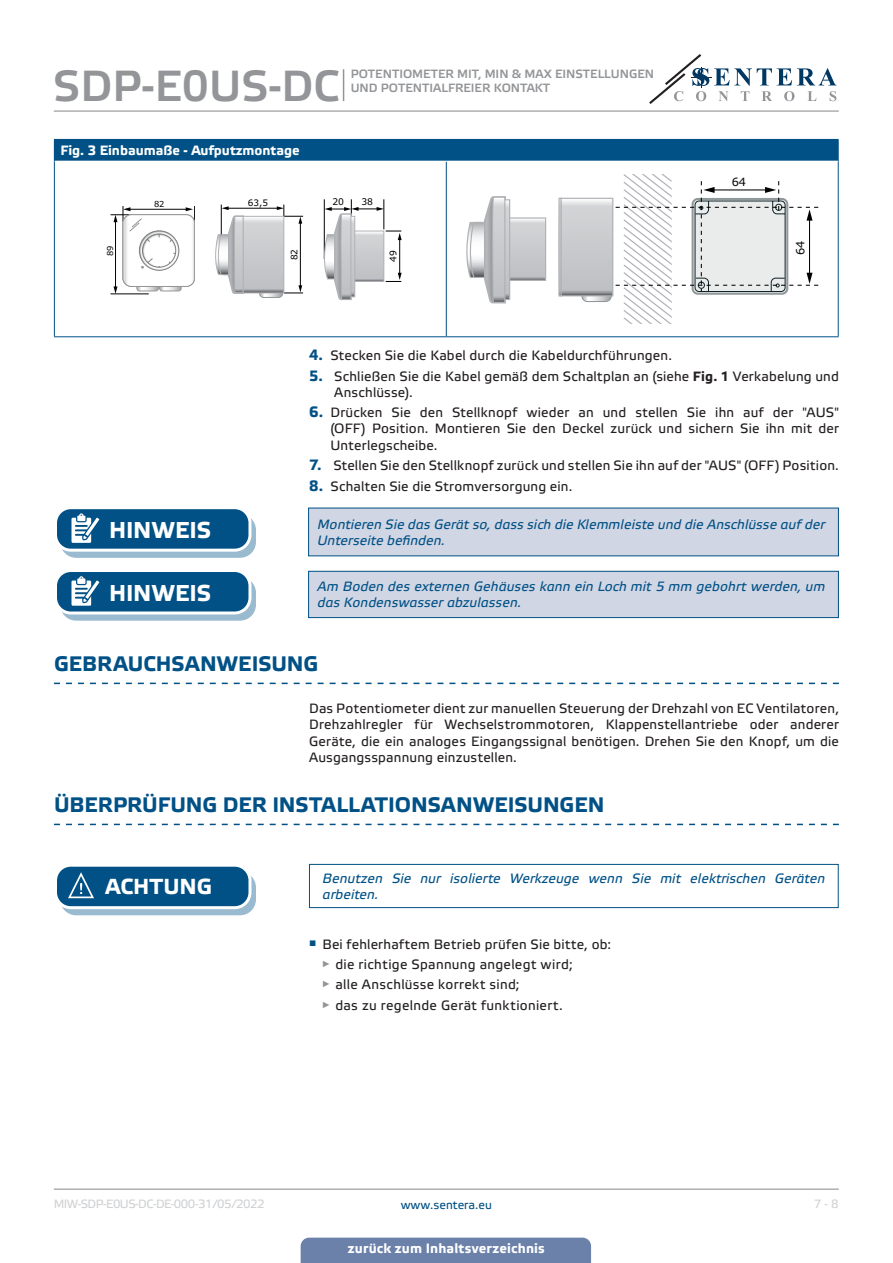
<style>
.page{position:relative;width:893px;height:1263px;background:#fff}
.page>*{position:absolute;margin:0;border:0;box-sizing:border-box;transform-origin:0 0}
.t1{font:43.5px "Etelka Medium Pro";color:#939598}
.t2{font:700 22.95px "Etelka Text Pro";color:#fff}
.t3{font:700 21.75px "Etelka Text Pro";color:#fff}
.t4{font:700 21px "Etelka Text Pro";color:#015186}
.body{font:13.5px/16.2px "Etelka Text Pro";letter-spacing:.015em;color:#231f20;text-align:justify}
.attention{font:italic 13.5px "Etelka Text Pro";letter-spacing:.01em;color:#015186}
.head-table{font:700 13.5px "Etelka Text Pro";letter-spacing:.005em;color:#fff}
.t5{font:12px/14.4px "Etelka Medium Pro";color:#939598}
.t6{font:12px "Etelka Text Pro";letter-spacing:-.045em;color:#d1d2d4}
.t7{font:12px "Etelka Text Pro";color:#015186}
.t8{font:11.4px "Verdana";color:#050504}
.t9{font:9.15px "Verdana";color:#000}
.t10{font:9px "Verdana";color:#000}
.t11{font:8.25px "Verdana";color:#040503}
.s1{font-weight:700;font-size:15px;color:#015186}
.s2{font-weight:700}
</style>
<div class="page">
<hr style="left:54px;top:111px;width:785px;height:1px;background:#939598">
<hr style="left:54px;top:1188px;width:785px;height:2px;background:#939598">
<svg style="left:649px;top:54px;width:187px;height:50px"></svg>
<div style="left:301px;top:1237px;width:290px;height:26px;background:#6c81aa"></div>
<hr style="left:343px;top:69px;width:1px;height:32px;background:#939598">
<div style="left:54px;top:139px;width:784px;height:22px;background:#015186"></div>
<hr style="left:446px;top:139px;width:393px;height:1px;background:#015186">
<svg style="left:838px;top:140px;width:1px;height:21px"></svg>
<hr style="left:54px;top:161px;width:1px;height:175px;background:#015186">
<hr style="left:446px;top:162px;width:1px;height:174px;background:#015186">
<hr style="left:838px;top:161px;width:1px;height:175px;background:#015186">
<hr style="left:54px;top:336px;width:392px;height:1px;background:#015186">
<hr style="left:446px;top:336px;width:393px;height:1px;background:#015186">
<hr style="left:111px;top:294px;width:38px;height:1px;background:#9f9f9f">
<svg style="left:110px;top:206px;width:85px;height:88px"></svg>
<div style="left:259px;top:288px;width:24px;height:10px;border:1px solid #8e9698;border-radius:4px"></div>
<hr style="left:221px;top:205px;width:1px;height:50px;background:#000">
<hr style="left:227px;top:208px;width:51px;height:1px;background:#000">
<hr style="left:300px;top:222px;width:1px;height:65px;background:#000">
<svg style="left:260px;top:285px;width:43px;height:12px"></svg>
<svg style="left:277px;top:205px;width:26px;height:19px"></svg>
<svg style="left:215px;top:206px;width:30px;height:88px"></svg>
<svg style="left:245px;top:218px;width:37px;height:73px;background:#c8cacc"></svg>
<div style="left:243px;top:216px;width:41px;height:77px;border:1px solid #b1b2b6"></div>
<hr style="left:324px;top:199px;width:1px;height:60px;background:#000">
<hr style="left:351px;top:199px;width:1px;height:31px;background:#000">
<hr style="left:383px;top:199px;width:1px;height:30px;background:#000">
<svg style="left:323px;top:207px;width:79px;height:93px"></svg>
<div style="left:581px;top:290px;width:31px;height:12px;border:1px solid #8e9698;border-radius:6px"></div>
<svg style="left:558px;top:197px;width:4px;height:100px"></svg>
<svg style="left:563px;top:201px;width:19px;height:93px;background:#c7c9cb"></svg>
<div style="left:561px;top:198px;width:52px;height:98px;border:1px solid #b1b2b6"></div>
<svg style="left:582px;top:174px;width:236px;height:150px"></svg>
<svg style="left:511px;top:220px;width:33px;height:59px;background:#c8c9cc"></svg>
<div style="left:504px;top:217px;width:42px;height:64px;border:1px solid #b1b2b6"></div>
<svg style="left:466px;top:196px;width:45px;height:108px"></svg>
<svg style="left:54px;top:683px;width:785px;height:1px"></svg>
<div style="left:309px;top:508px;width:529px;height:48px;background:#d1d6e4"></div>
<div style="left:61px;top:515px;width:194px;height:42px;background:#9abacf;border-radius:15px"></div>
<div style="left:60px;top:514px;width:196px;height:44px;border:1px solid #015186;border-radius:15px"></div>
<div style="left:56px;top:508px;width:194px;height:42px;background:#015186;border-radius:15px"></div>
<div style="left:54px;top:506px;width:197px;height:46px;border:3px solid #fff;border-radius:15px"></div>
<svg style="left:71px;top:513px;width:34px;height:38px"></svg>
<div style="left:309px;top:571px;width:529px;height:47px;background:#d1d6e4"></div>
<div style="left:308px;top:571px;width:531px;height:47px;border:1px solid #015186"></div>
<svg style="left:61px;top:577px;width:194px;height:43px"></svg>
<div style="left:60px;top:577px;width:196px;height:44px;border:1px solid #015186;border-radius:15px"></div>
<div style="left:56px;top:570px;width:194px;height:43px;background:#015186;border-radius:15px"></div>
<div style="left:54px;top:569px;width:197px;height:45px;border:3px solid #fff;border-radius:15px"></div>
<svg style="left:71px;top:576px;width:34px;height:38px"></svg>
<svg style="left:54px;top:824px;width:785px;height:1px"></svg>
<div style="left:309px;top:864px;width:530px;height:44px;border:1px solid #015186"></div>
<svg style="left:61px;top:872px;width:194px;height:43px"></svg>
<div style="left:60px;top:871px;width:196px;height:44px;border:1px solid #015186;border-radius:15px"></div>
<div style="left:56px;top:865px;width:194px;height:43px;background:#015186;border-radius:15px"></div>
<div style="left:54px;top:864px;width:197px;height:45px;border:3px solid #fff;border-radius:15px"></div>
<svg style="left:67px;top:872px;width:38px;height:36px"></svg>
<h1 class="t1" style="left:53px;top:62px;width:288px">SDP-E0US-DC</h1>
<p class="t5" style="left:351px;top:67px;width:305px">POTENTIOMETER MIT, MIN &amp; MAX EINSTELLUNGEN<br>UND POTENTIALFREIER KONTAKT</p>
<p class="head-table" style="left:60px;top:143px;width:241px">Fig. 3 Einbaumaße - Aufputzmontage</p>
<p class="t8" style="left:732px;top:174px;width:16px">64</p>
<p class="t11" style="left:154px;top:198px;width:12px">82</p>
<p class="t10" style="left:248px;top:196px;width:22px">63,5</p>
<p class="t9" style="left:332px;top:195px;width:13px">20</p>
<p class="t9" style="left:361px;top:195px;width:13px">38</p>
<p class="t11" style="left:105px;top:256px;width:12px;rotate:-90deg">89</p>
<p class="t10" style="left:288px;top:260px;width:13px;rotate:-90deg">82</p>
<p class="t9" style="left:387px;top:262px;width:13px;rotate:-90deg">49</p>
<p class="t8" style="left:792px;top:255px;width:16px;rotate:-90deg">64</p>
<p class="t2" style="left:109px;top:518px;width:104px">HINWEIS</p>
<p class="t2" style="left:109px;top:581px;width:104px">HINWEIS</p>
<p class="body" style="left:309px;top:348px;width:364px"><span class="s1">4.</span> Stecken Sie die Kabel durch die Kabeldurchführungen.</p>
<p class="body" style="left:334px;top:369px;width:506px;text-indent:-25px"><span class="s1">5.</span> Schließen Sie die Kabel gemäß dem Schaltplan an (siehe <span class="s2">Fig. 1</span> Verkabelung und<br>Anschlüsse).</p>
<p class="body" style="left:330px;top:405px;width:510px;text-indent:-21px"><span class="s1">6.</span> Drücken Sie den Stellknopf wieder an und stellen Sie ihn auf der "AUS" (OFF) Position. Montieren Sie den Deckel zurück und sichern Sie ihn mit der Unterlegscheibe.</p>
<p class="body" style="left:309px;top:458px;width:531px"><span class="s1">7.</span> Stellen Sie den Stellknopf zurück und stellen Sie ihn auf der "AUS" (OFF) Position.</p>
<p class="body" style="left:309px;top:479px;width:265px"><span class="s1">8.</span> Schalten Sie die Stromversorgung ein.</p>
<p class="attention" style="left:317px;top:517px;width:509px">Montieren Sie das Gerät so, dass sich die Klemmleiste und die Anschlüsse auf der</p>
<p class="attention" style="left:317px;top:533px;width:129px">Unterseite befinden.</p>
<p class="attention" style="left:317px;top:579px;width:509px">Am Boden des externen Gehäuses kann ein Loch mit 5 mm gebohrt werden, um</p>
<p class="attention" style="left:317px;top:595px;width:205px">das Kondenswasser abzulassen.</p>
<p class="t4" style="left:54px;top:652px;width:266px">GEBRAUCHSANWEISUNG</p>
<p class="body" style="left:309px;top:701px;width:531px">Das Potentiometer dient zur manuellen Steuerung der Drehzahl von EC Ventilatoren, Drehzahlregler für Wechselstrommotoren, Klappenstellantriebe oder anderer Geräte, die ein analoges Eingangssignal benötigen. Drehen Sie den Knopf, um die Ausgangsspannung einzustellen.</p>
<p class="t4" style="left:54px;top:793px;width:552px">ÜBERPRÜFUNG DER INSTALLATIONSANWEISUNGEN</p>
<p class="attention" style="left:323px;top:871px;width:504px">Benutzen Sie nur isolierte Werkzeuge wenn Sie mit elektrischen Geräten</p>
<p class="t3" style="left:105px;top:874px;width:108px">ACHTUNG</p>
<p class="attention" style="left:323px;top:887px;width:58px">arbeiten.</p>
<p class="body" style="left:309px;top:936px;width:304px"><sup>■</sup> Bei fehlerhaftem Betrieb prüfen Sie bitte, ob:</p>
<p class="body" style="left:322px;top:957px;width:252px"><sup>►</sup> die richtige Spannung angelegt wird;</p>
<p class="body" style="left:322px;top:977px;width:199px"><sup>►</sup> alle Anschlüsse korrekt sind;</p>
<p class="body" style="left:322px;top:998px;width:242px"><sup>►</sup> das zu regelnde Gerät funktioniert.</p>
<p class="t6" style="left:54px;top:1197px;width:212px">MIW-SDP-E0US-DC-DE-000 - 31 / 05 / 2022</p>
<p class="t7" style="left:401px;top:1198px;width:93px">www.sentera.eu</p>
<p class="t6" style="left:814px;top:1197px;width:27px">7 - 8</p>
<p class="head-table" style="left:348px;top:1240px;width:198px">zurück zum Inhaltsverzeichnis</p>
</div>
